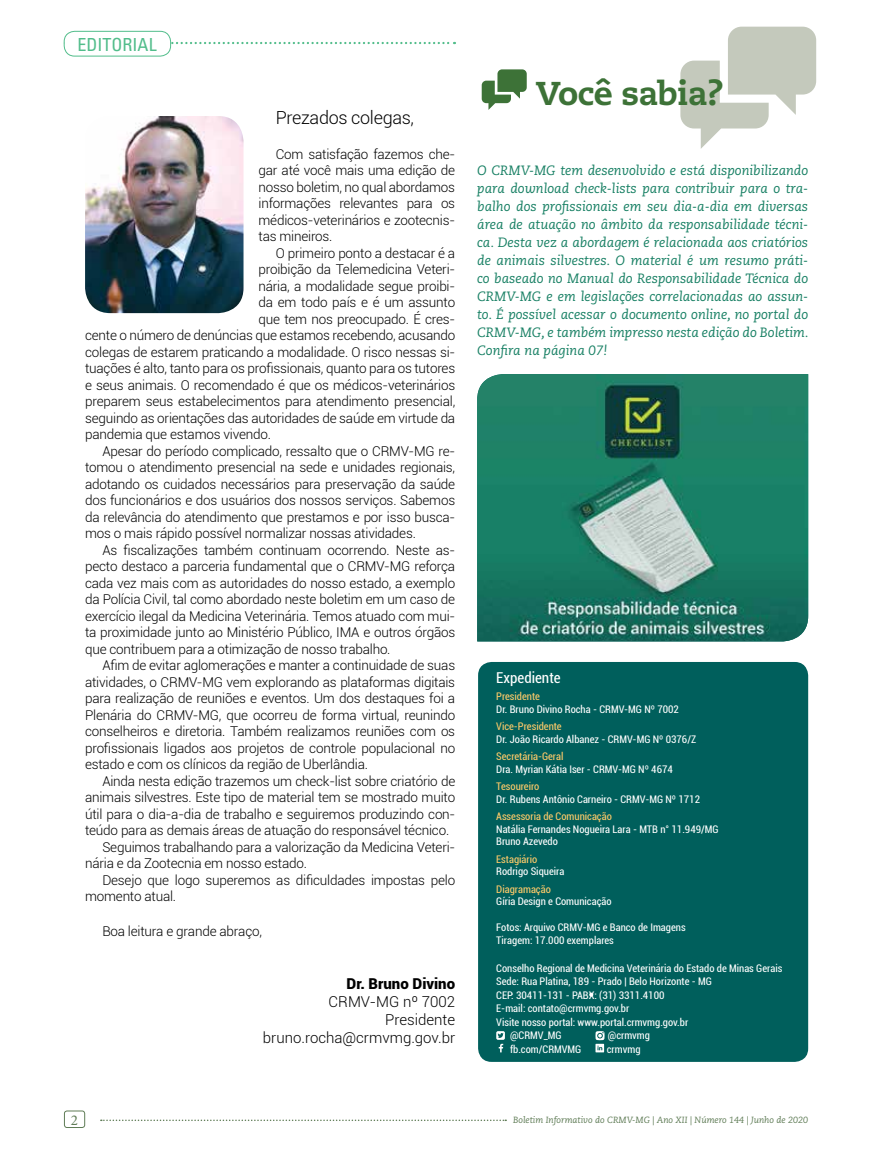
<style>
.page{position:relative;width:872px;height:1170px;background:#fff}
.page>*{position:absolute;margin:0;border:0;box-sizing:border-box;transform-origin:0 0}
.t1{font:800 33px "Caecilia";letter-spacing:-.015em;color:#3d7237}
.t2{font:300 18px "Roboto";letter-spacing:-.02em;color:#000}
.t3{font:condensed 18px "Univers";color:#52bd8b}
.t4{font:300 15px/18px "Roboto";color:#000;text-align:right}
.t5{font:900 15px "Roboto";color:#000}
.t6{font:condensed 15px "Roboto";color:#fff}
.t7{font:15px "Minion Pro";color:#5f7c56}
.t8{font:300 13.5px/16.5px "Roboto";letter-spacing:-.015em;color:#000;text-align:justify}
.t9{font:italic 13.5px/18px "Caecilia LT Std";color:#188064;text-align:justify}
.t10{font:condensed 10.5px/12.8px "Roboto";color:#fff}
.t11{font:condensed 10.5px "Roboto";color:#ffcb69}
.t12{font:italic 9px "Caecilia LT Std";color:#5f7c56}
</style>
<div class="page">
<svg style="left:101px;top:1119px;width:405px;height:1px"></svg>
<div style="left:64px;top:1110px;width:21px;height:17px;border:1px solid #5f7c56;border-radius:3px"></div>
<svg style="left:680px;top:27px;width:136px;height:122px"></svg>
<div style="left:478px;top:662px;width:330px;height:399px;background:#005f5c;border-radius:14px"></div>
<svg style="left:482px;top:69px;width:45px;height:41px"></svg>
<svg style="left:496px;top:1031px;width:9px;height:21px"></svg>
<img style="left:85px;top:116px;width:158px;height:197px">
<svg style="left:171px;top:42px;width:284px;height:2px"></svg>
<div style="left:64px;top:31px;width:107px;height:25px;border:1px solid #52bd8b;border-radius:10px"></div>
<svg style="left:589px;top:992px;width:4px;height:4px"></svg>
<svg style="left:595px;top:1031px;width:9px;height:21px"></svg>
<img style="left:477px;top:374px;width:331px;height:267px">
<h2 class="t3" style="left:78px;top:33px;width:81px">EDITORIAL</h2>
<h2 class="t2" style="left:276px;top:105px;width:140px">Prezados colegas,</h2>
<p class="t8" style="left:258px;top:145px;width:198px;text-indent:17px">Com satisfação fazemos che&shy;gar até você mais uma edição de nosso boletim, no qual abordamos informações relevantes para os médicos-veterinários e zootecnis&shy;tas mineiros.</p>
<p class="t8" style="left:276px;top:244px;width:181px">O primeiro ponto a destacar é a</p>
<p class="t8" style="left:258px;top:261px;width:198px">proibição da Telemedicina Veteri-</p>
<p class="t8" style="left:258px;top:277px;width:198px">nária, a modalidade segue proibi-</p>
<p class="t8" style="left:258px;top:294px;width:198px">da em todo país e é um assunto</p>
<p class="t8" style="left:258px;top:310px;width:198px">que tem nos preocupado. É cres-</p>
<p class="t8" style="left:85px;top:327px;width:372px">cente o número de denúncias que estamos recebendo, acusando</p>
<p class="t8" style="left:85px;top:343px;width:372px">colegas de estarem praticando a modalidade. O risco nessas si-</p>
<p class="t8" style="left:85px;top:360px;width:372px">tuações é alto, tanto para os profissionais, quanto para os tutores</p>
<p class="t8" style="left:85px;top:376px;width:371px">e seus animais. O recomendado é que os médicos-veterinários</p>
<p class="t8" style="left:85px;top:393px;width:372px">preparem seus estabelecimentos para atendimento presencial,</p>
<p class="t8" style="left:85px;top:409px;width:372px">seguindo as orientações das autoridades de saúde em virtude da</p>
<p class="t8" style="left:85px;top:426px;width:187px">pandemia que estamos vivendo.</p>
<p class="t8" style="left:102px;top:442px;width:354px">Apesar do período complicado, ressalto que o CRMV-MG re-</p>
<p class="t8" style="left:85px;top:459px;width:372px">tomou o atendimento presencial na sede e unidades regionais,</p>
<p class="t8" style="left:85px;top:475px;width:372px">adotando os cuidados necessários para preservação da saúde</p>
<p class="t8" style="left:85px;top:491px;width:371px">dos funcionários e dos usuários dos nossos serviços. Sabemos</p>
<p class="t8" style="left:85px;top:508px;width:372px">da relevância do atendimento que prestamos e por isso busca-</p>
<p class="t8" style="left:85px;top:524px;width:332px">mos o mais rápido possível normalizar nossas atividades.</p>
<p class="t8" style="left:102px;top:541px;width:354px">As fiscalizações também continuam ocorrendo. Neste as-</p>
<p class="t8" style="left:85px;top:557px;width:372px">pecto destaco a parceria fundamental que o CRMV-MG reforça</p>
<p class="t8" style="left:85px;top:574px;width:371px">cada vez mais com as autoridades do nosso estado, a exemplo</p>
<p class="t8" style="left:85px;top:590px;width:372px">da Polícia Civil, tal como abordado neste boletim em um caso de</p>
<p class="t8" style="left:85px;top:607px;width:372px">exercício ilegal da Medicina Veterinária. Temos atuado com mui-</p>
<p class="t8" style="left:85px;top:623px;width:372px">ta proximidade junto ao Ministério Público, IMA e outros órgãos</p>
<p class="t8" style="left:85px;top:640px;width:307px">que contribuem para a otimização de nosso trabalho.</p>
<p class="t8" style="left:102px;top:656px;width:354px">Afim de evitar aglomerações e manter a continuidade de suas</p>
<p class="t8" style="left:85px;top:673px;width:371px">atividades, o CRMV-MG vem explorando as plataformas digitais</p>
<p class="t8" style="left:85px;top:689px;width:372px">para realização de reuniões e eventos. Um dos destaques foi a</p>
<p class="t8" style="left:85px;top:706px;width:372px">Plenária do CRMV-MG, que ocorreu de forma virtual, reunindo</p>
<p class="t8" style="left:85px;top:722px;width:371px">conselheiros e diretoria. Também realizamos reuniões com os</p>
<p class="t8" style="left:85px;top:739px;width:372px">profissionais ligados aos projetos de controle populacional no</p>
<p class="t8" style="left:85px;top:755px;width:284px">estado e com os clínicos da região de Uberlândia.</p>
<p class="t8" style="left:102px;top:772px;width:354px">Ainda nesta edição trazemos um check-list sobre criatório de</p>
<p class="t8" style="left:85px;top:788px;width:372px">animais silvestres. Este tipo de material tem se mostrado muito</p>
<p class="t8" style="left:85px;top:805px;width:372px">útil para o dia-a-dia de trabalho e seguiremos produzindo con-</p>
<p class="t8" style="left:85px;top:821px;width:366px">teúdo para as demais áreas de atuação do responsável técnico.</p>
<p class="t8" style="left:102px;top:838px;width:354px">Seguimos trabalhando para a valorização da Medicina Veteri-</p>
<p class="t8" style="left:85px;top:854px;width:223px">nária e da Zootecnia em nosso estado.</p>
<p class="t8" style="left:102px;top:871px;width:354px">Desejo que logo superemos as dificuldades impostas pelo</p>
<p class="t8" style="left:85px;top:887px;width:93px">momento atual.</p>
<p class="t8" style="left:102px;top:922px;width:161px">Boa leitura e grande abraço,</p>
<p class="t5" style="left:346px;top:973px;width:110px">Dr. Bruno Divino</p>
<p class="t4" style="left:263px;top:992px;width:194px">CRMV-MG nº 7002<br>Presidente bruno.rocha@crmvmg.gov.br</p>
<h1 class="t1" style="left:535px;top:73px;width:189px">Você sabia?</h1>
<p class="t9" style="left:477px;top:161px;width:333px">O CRMV-MG tem desenvolvido e está disponibilizando para download check-lists para contribuir para o tra&shy;balho dos profissionais em seu dia-a-dia em diversas área de atuação no âmbito da responsabilidade técni&shy;ca. Desta vez a abordagem é relacionada aos criatórios de animais silvestres. O material é um resumo práti&shy;co baseado no Manual do Responsabilidade Técnica do CRMV-MG e em legislações correlacionadas ao assun&shy;to. É possível acessar o documento online, no portal do CRMV-MG, e também impresso nesta edição do Boletim.<br>Confira na página 07!</p>
<p class="t6" style="left:496px;top:666px;width:66px">Expediente</p>
<p class="t11" style="left:496px;top:688px;width:45px">Presidente</p>
<p class="t10" style="left:496px;top:702px;width:184px">Dr. Bruno Divino Rocha - CRMV-MG Nº 7002</p>
<p class="t11" style="left:496px;top:718px;width:67px">Vice-Presidente</p>
<p class="t10" style="left:496px;top:732px;width:201px">Dr. João Ricardo Albanez - CRMV-MG Nº 0376/Z</p>
<p class="t11" style="left:496px;top:748px;width:69px">Secretária-Geral</p>
<p class="t10" style="left:496px;top:762px;width:178px">Dra. Myrian Kátia Iser - CRMV-MG Nº 4674</p>
<p class="t11" style="left:496px;top:778px;width:45px">Tesoureiro</p>
<p class="t10" style="left:496px;top:792px;width:205px">Dr. Rubens Antônio Carneiro - CRMV-MG Nº 1712</p>
<p class="t11" style="left:496px;top:808px;width:117px">Assessoria de Comunicação</p>
<p class="t10" style="left:496px;top:822px;width:224px">Natália Fernandes Nogueira Lara - MTB n° 11.949/MG<br>Bruno Azevedo</p>
<p class="t11" style="left:496px;top:851px;width:43px">Estagiário</p>
<p class="t10" style="left:496px;top:864px;width:70px">Rodrigo Siqueira</p>
<p class="t11" style="left:496px;top:881px;width:56px">Diagramação</p>
<p class="t10" style="left:496px;top:894px;width:117px">Gíria Design e Comunicação</p>
<p class="t10" style="left:496px;top:920px;width:191px;line-height:13.5px">Fotos: Arquivo CRMV-MG e Banco de Imagens<br>Tiragem: 17.000 exemplares</p>
<p class="t10" style="left:496px;top:960px;width:288px">Conselho Regional de Medicina Veterinária do Estado de Minas Gerais</p>
<p class="t10" style="left:496px;top:974px;width:217px">Sede: Rua Platina, 189 - Prado | Belo Horizonte - MG</p>
<p class="t10" style="left:496px;top:987px;width:170px">CEP: 30411-131 - PABX: (31) 3311.4100</p>
<p class="t10" style="left:496px;top:1001px;width:135px">E-mail: contato@crmvmg.gov.br</p>
<p class="t10" style="left:496px;top:1014px;width:193px">Visite nosso portal: www.portal.crmvmg.gov.br</p>
<p class="t10" style="left:510px;top:1028px;width:53px">@CRMV_MG</p>
<p class="t10" style="left:608px;top:1028px;width:44px">@crmvmg</p>
<p class="t10" style="left:510px;top:1041px;width:73px">fb.com/CRMVMG</p>
<p class="t10" style="left:607px;top:1041px;width:35px">crmvmg</p>
<p class="t7" style="left:71px;top:1109px;width:9px">2</p>
<p class="t12" style="left:513px;top:1114px;width:296px">Boletim Informativo do CRMV-MG | Ano XII | Número 144 | Junho de 2020</p>
</div>
